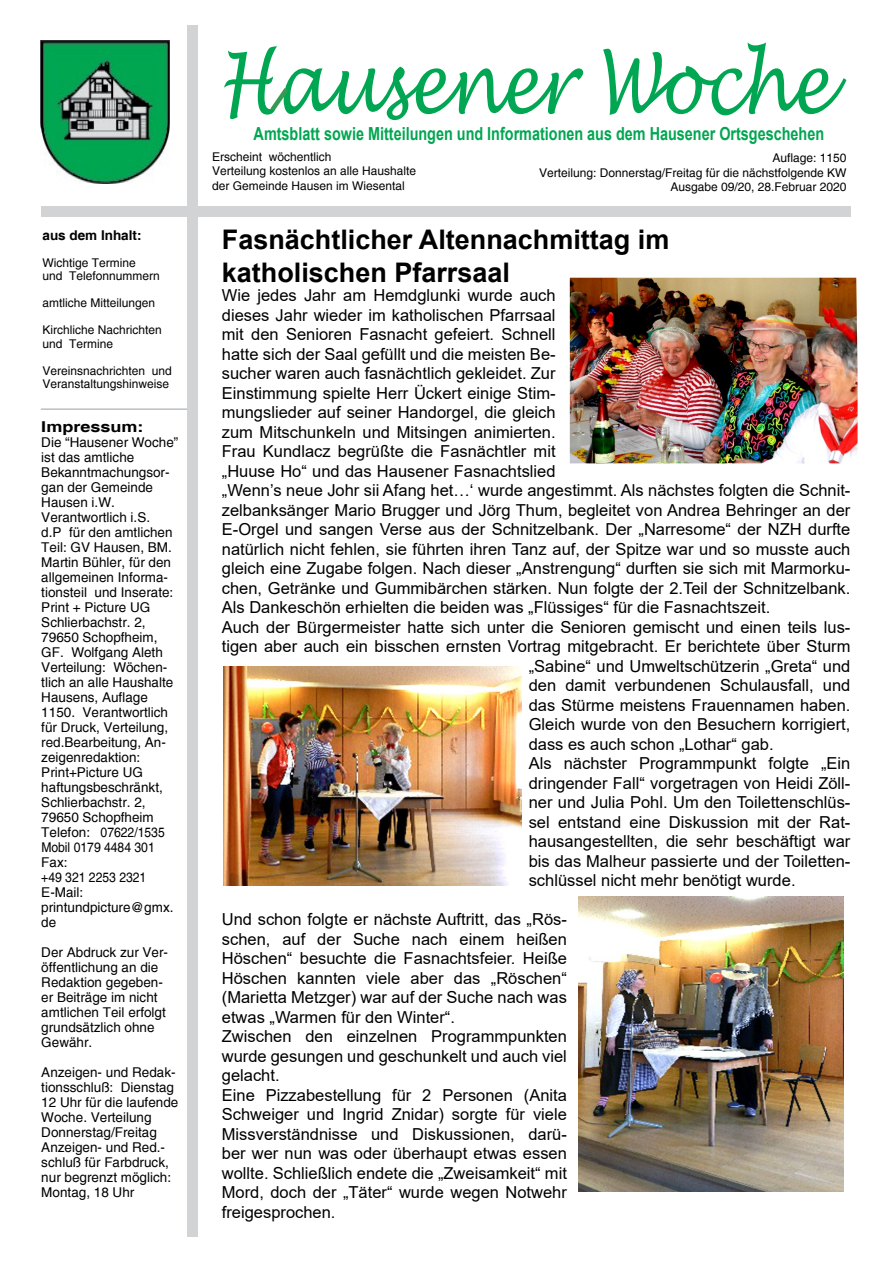
<style>
.page{position:relative;width:893px;height:1263px;background:#fff}
.page>*{position:absolute;margin:0;border:0;box-sizing:border-box;transform-origin:0 0}
.t1{font:italic 82.5px "Lucida Handwriting";color:#00a651;scale:.8 1}
.t2{font:700 27px/32.4px "Arial";color:#000}
.t3{font:700 18px "Arial";color:#00a651;scale:.8 1}
.t4{font:16.5px/19.5px "Arial";color:#000}
.t5{font:700 15px "Helvetica";color:#000;scale:1.2 1}
.t6{font:13.5px/15px "Helvetica";color:#000}
.t7{font:700 13.5px "Helvetica";color:#000}
.t8{font:12px/14.4px "Helvetica";color:#000}
</style>
<div class="page">
<img style="left:41px;top:41px;width:128px;height:142px">
<hr style="left:41px;top:408px;width:146px;height:2px;background:#bcbec0">
<div style="left:41px;top:206px;width:809px;height:11px;background:#d1d3d4"></div>
<div style="left:187px;top:26px;width:11px;height:1211px;background:#d1d3d4"></div>
<svg style="left:638px;top:76px;width:39px;height:37px"></svg>
<svg style="left:270px;top:88px;width:19px;height:23px"></svg>
<img style="left:570px;top:278px;width:287px;height:185px">
<img style="left:224px;top:667px;width:298px;height:218px">
<img style="left:578px;top:897px;width:265px;height:295px">
<p class="t7" style="left:43px;top:227px;width:101px">aus dem Inhalt:</p>
<p class="t8" style="left:43px;top:256px;width:119px;line-height:13.5px">Wichtige Termine<br>und Telefonnummern</p>
<p class="t8" style="left:43px;top:296px;width:114px">amtliche Mitteilungen</p>
<p class="t8" style="left:43px;top:324px;width:121px;line-height:13.5px">Kirchliche Nachrichten und Termine</p>
<p class="t8" style="left:43px;top:364px;width:131px;line-height:13.5px">Vereinsnachrichten und<br>Veranstaltungshinweise</p>
<p class="t5" style="left:41px;top:418px;width:87px">Impressum:</p>
<p class="t6" style="left:41px;top:436px;width:139px">Die “Hausener Woche” ist das amtliche<br>Bekanntmachungsor&shy;gan der Gemeinde<br>Hausen i.W.<br>Verantwortlich i.S.<br>d.P für den amtlichen<br>Teil: GV Hausen, BM.<br>Martin Bühler, für den allgemeinen Informa&shy;tionsteil und Inserate:<br>Print + Picture UG<br>Schlierbachstr. 2,<br>79650 Schopfheim,<br>GF. Wolfgang Aleth<br>Verteilung: Wöchen&shy;tlich an alle Haushalte<br>Hausens, Auflage<br>1150. Verantwortlich für Druck, Verteilung, red.Bearbeitung, An&shy;zeigenredaktion:<br>Print+Picture UG haftungsbeschränkt,<br>Schlierbachstr. 2,<br>79650 Schopfheim<br>Telefon: 07622/1535<br>Mobil 0179 4484 301<br>Fax:<br>+49 321 2253 2321<br>E-Mail: printundpicture@gmx. de</p>
<p class="t6" style="left:41px;top:946px;width:128px">Der Abdruck zur Ver&shy;öffentlichung an die<br>Redaktion gegeben&shy;er Beiträge im nicht amtlichen Teil erfolgt grundsätzlich ohne<br>Gewähr.</p>
<p class="t6" style="left:41px;top:1066px;width:139px">Anzeigen- und Redak&shy;tionsschluß: Dienstag<br>12 Uhr für die laufende<br>Woche. Verteilung<br>Donnerstag/Freitag<br>Anzeigen- und Red.- schluß für Farbdruck, nur begrenzt möglich:<br>Montag, 18 Uhr</p>
<h1 class="t1" style="left:219px;top:34px;width:764px">Hausener Woche</h1>
<p class="t8" style="left:212px;top:150px;width:206px">Erscheint wöchentlich<br>Verteilung kostenlos an alle Haushalte der Gemeinde Hausen im Wiesental</p>
<p class="t3" style="left:254px;top:121px;width:715px">Amtsblatt sowie Mitteilungen und Informationen aus dem Hausener Ortsgeschehen</p>
<p class="t8" style="left:539px;top:151px;width:309px;text-align:right">Auflage: 1150<br>Verteilung: Donnerstag/Freitag für die nächstfolgende KW<br>Ausgabe 09/20, 28.Februar 2020</p>
<h2 class="t2" style="left:222px;top:224px;width:449px">Fasnächtlicher Altennachmittag im katholischen Pfarrsaal</h2>
<p class="t4" style="left:222px;top:286px;width:335px">Wie jedes Jahr am Hemdglunki wurde auch</p>
<p class="t4" style="left:222px;top:305px;width:335px">dieses Jahr wieder im katholischen Pfarrsaal</p>
<p class="t4" style="left:222px;top:325px;width:335px">mit den Senioren Fasnacht gefeiert. Schnell</p>
<p class="t4" style="left:222px;top:344px;width:335px">hatte sich der Saal gefüllt und die meisten Be-</p>
<p class="t4" style="left:222px;top:364px;width:335px">sucher waren auch fasnächtlich gekleidet. Zur</p>
<p class="t4" style="left:222px;top:383px;width:335px">Einstimmung spielte Herr Ückert einige Stim-</p>
<p class="t4" style="left:222px;top:403px;width:335px">mungslieder auf seiner Handorgel, die gleich</p>
<p class="t4" style="left:222px;top:422px;width:335px">zum Mitschunkeln und Mitsingen animierten.</p>
<p class="t4" style="left:222px;top:442px;width:335px">Frau Kundlacz begrüßte die Fasnächtler mit</p>
<p class="t4" style="left:222px;top:461px;width:335px">„Huuse Ho“ und das Hausener Fasnachtslied</p>
<p class="t4" style="left:222px;top:481px;width:630px">„Wenn’s neue Johr sii Afang het…‘ wurde angestimmt. Als nächstes folgten die Schnit-</p>
<p class="t4" style="left:222px;top:500px;width:630px">zelbanksänger Mario Brugger und Jörg Thum, begleitet von Andrea Behringer an der</p>
<p class="t4" style="left:222px;top:520px;width:630px">E-Orgel und sangen Verse aus der Schnitzelbank. Der „Narresome“ der NZH durfte</p>
<p class="t4" style="left:222px;top:539px;width:630px">natürlich nicht fehlen, sie führten ihren Tanz auf, der Spitze war und so musste auch</p>
<p class="t4" style="left:222px;top:559px;width:630px">gleich eine Zugabe folgen. Nach dieser „Anstrengung“ durften sie sich mit Marmorku-</p>
<p class="t4" style="left:222px;top:578px;width:630px">chen, Getränke und Gummibärchen stärken. Nun folgte der 2.Teil der Schnitzelbank.</p>
<p class="t4" style="left:222px;top:598px;width:550px">Als Dankeschön erhielten die beiden was „Flüssiges“ für die Fasnachtszeit.</p>
<p class="t4" style="left:222px;top:617px;width:630px">Auch der Bürgermeister hatte sich unter die Senioren gemischt und einen teils lus-</p>
<p class="t4" style="left:222px;top:637px;width:630px">tigen aber auch ein bisschen ernsten Vortrag mitgebracht. Er berichtete über Sturm</p>
<p class="t4" style="left:529px;top:656px;width:323px">„Sabine“ und Umweltschützerin „Greta“ und</p>
<p class="t4" style="left:529px;top:676px;width:323px">den damit verbundenen Schulausfall, und</p>
<p class="t4" style="left:529px;top:695px;width:323px">das Stürme meistens Frauennamen haben.</p>
<p class="t4" style="left:529px;top:715px;width:323px">Gleich wurde von den Besuchern korrigiert,</p>
<p class="t4" style="left:529px;top:734px;width:246px">dass es auch schon „Lothar“ gab.</p>
<p class="t4" style="left:529px;top:754px;width:323px">Als nächster Programmpunkt folgte „Ein</p>
<p class="t4" style="left:529px;top:773px;width:323px">dringender Fall“ vorgetragen von Heidi Zöll-</p>
<p class="t4" style="left:529px;top:793px;width:323px">ner und Julia Pohl. Um den Toilettenschlüs-</p>
<p class="t4" style="left:529px;top:812px;width:323px">sel entstand eine Diskussion mit der Rat-</p>
<p class="t4" style="left:529px;top:832px;width:323px">hausangestellten, die sehr beschäftigt war</p>
<p class="t4" style="left:529px;top:851px;width:323px">bis das Malheur passierte und der Toiletten-</p>
<p class="t4" style="left:529px;top:871px;width:268px">schlüssel nicht mehr benötigt wurde.</p>
<p class="t4" style="left:222px;top:910px;width:347px">Und schon folgte er nächste Auftritt, das „Rös&shy;schen, auf der Suche nach einem heißen Höschen“ besuchte die Fasnachtsfeier. Heiße Höschen kannten viele aber das „Röschen“ (Marietta Metzger) war auf der Suche nach was etwas „Warmen für den Winter“.<br>Zwischen den einzelnen Programmpunkten wurde gesungen und geschunkelt und auch viel gelacht.<br>Eine Pizzabestellung für 2 Personen (Anita Schweiger und Ingrid Znidar) sorgte für viele Missverständnisse und Diskussionen, darü&shy;ber wer nun was oder überhaupt etwas essen wollte. Schließlich endete die „Zweisamkeit“ mit Mord, doch der „Täter“ wurde wegen Notwehr freigesprochen.</p>
</div>
